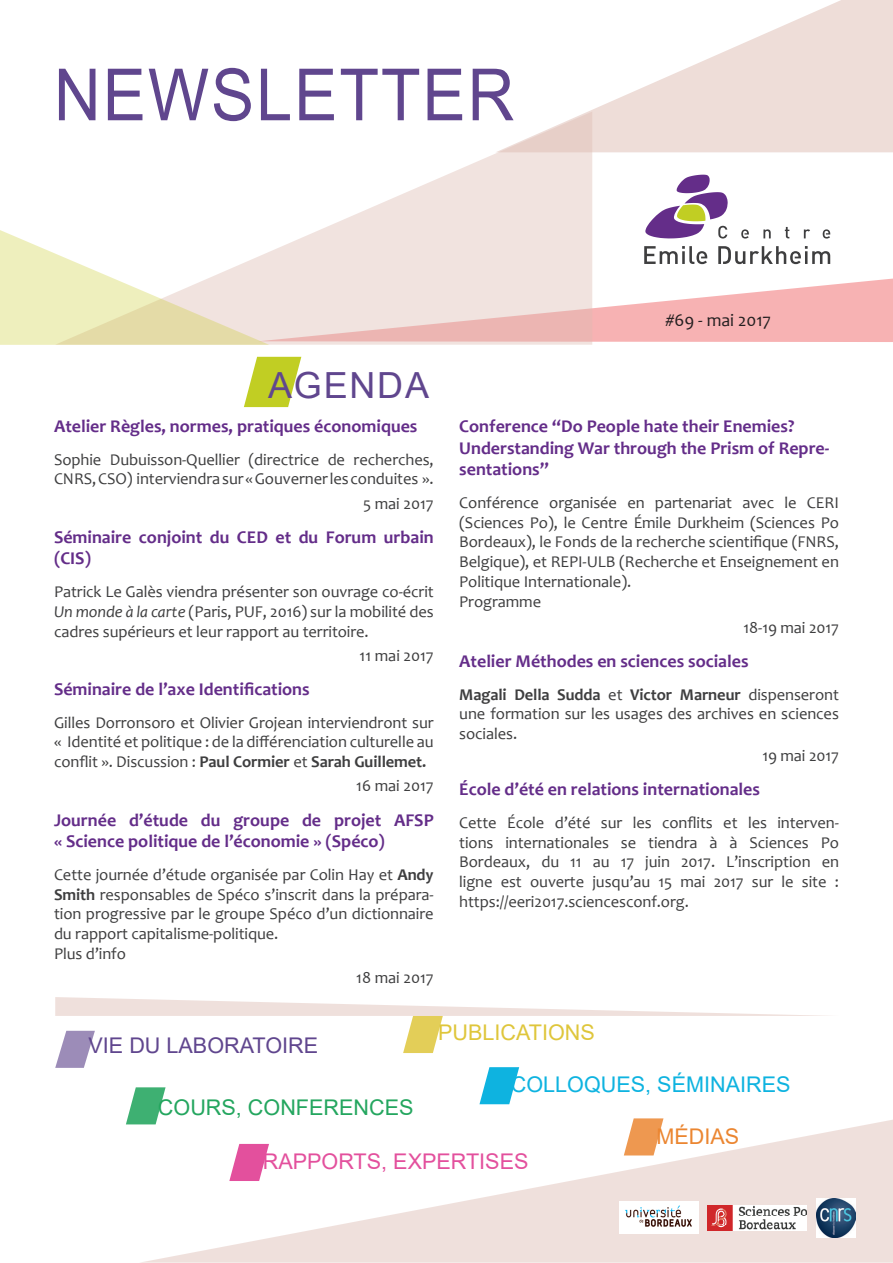
<style>
.page{position:relative;width:893px;height:1263px;background:#fff}
.page>*{position:absolute;margin:0;border:0;box-sizing:border-box;transform-origin:0 0}
.t1{font:72px "Arial";letter-spacing:.03em;color:#60468e;scale:.9 1}
.t2{font:36px "Arial";letter-spacing:.05em;color:#60468e}
.t3{font:21.6px "Arial";color:#0eb3e0}
.t4{font:21.6px "Arial";color:#e3509d}
.t5{font:21.6px "Arial";color:#24a65f}
.t6{font:21.6px "Arial";color:#60468e}
.t7{font:21.6px "Arial";color:#dfc63b}
.t8{font:21.6px "Arial";color:#eb8631}
.t9{font:700 18px/21.6px "Candara";color:#642d89}
.t10{font:18px "Candara";color:#231f20}
.t11{font:16.5px/19.8px "Candara";letter-spacing:-.005em;color:#3e3e3f;text-align:justify}
.s1{font-style:italic}
.s2{font-weight:700}
</style>
<div class="page">
<svg style="left:447px;top:152px;width:145px;height:23px;fill:#f1e3df"></svg>
<svg style="left:0;top:175px;width:893px;height:170px"></svg>
<svg style="left:141px;top:1120px;width:752px;height:143px;fill:#efe0dc"></svg>
<div style="left:601px;top:1193px;width:292px;height:70px;background:#efe0dc"></div>
<div style="left:598px;top:1190px;width:280px;height:54px;background:#efe0dc"></div>
<img style="left:817px;top:1199px;width:38px;height:38px">
<img style="left:619px;top:1201px;width:79px;height:32px">
<img style="left:708px;top:1205px;width:99px;height:25px">
<svg style="left:244px;top:357px;width:58px;height:50px"></svg>
<svg style="left:55px;top:997px;width:784px;height:184px"></svg>
<svg style="left:497px;top:0;width:396px;height:152px;fill:#eeddd8"></svg>
<h1 class="t1" style="left:54px;top:45px;width:513px">NEWSLETTER</h1>
<p class="t10" style="left:665px;top:309px;width:107px">#69 - mai 2017</p>
<h2 class="t2" style="left:268px;top:361px;width:163px">AGENDA</h2>
<p class="t9" style="left:54px;top:415px;width:365px">Atelier Règles, normes, pratiques économiques</p>
<p class="t11" style="left:54px;top:449px;width:381px">Sophie Dubuisson-Quellier (directrice de recherches,<br>CNRS, CSO) interviendra sur « Gouverner les conduites ».</p>
<p class="t11" style="left:363px;top:493px;width:72px">5 mai 2017</p>
<p class="t9" style="left:54px;top:526px;width:381px">Séminaire conjoint du CED et du Forum urbain (CIS)</p>
<p class="t11" style="left:54px;top:582px;width:381px">Patrick Le Galès viendra présenter son ouvrage co-écrit <span class="s1">Un monde à la carte</span> (Paris, PUF, 2016) sur la mobilité des cadres supérieurs et leur rapport au territoire.</p>
<p class="t11" style="left:360px;top:645px;width:76px">11 mai 2017</p>
<p class="t9" style="left:54px;top:678px;width:257px">Séminaire de l’axe Identifications</p>
<p class="t11" style="left:54px;top:712px;width:381px">Gilles Dorronsoro et Olivier Grojean interviendront sur « Identité et politique : de la différenciation culturelle au conflit ». Discussion : <span class="s2">Paul Cormier</span> et <span class="s2">Sarah Guillemet.</span></p>
<p class="t11" style="left:356px;top:776px;width:79px">16 mai 2017</p>
<p class="t9" style="left:54px;top:809px;width:381px">Journée d’étude du groupe de projet AFSP « Science politique de l’économie » (Spéco)</p>
<p class="t11" style="left:54px;top:864px;width:381px;text-align:left">Cette journée d’étude organisée par Colin Hay et <span class="s2">Andy Smith</span> responsables de Spéco s’inscrit dans la prépara&shy;tion progressive par le groupe Spéco d’un dictionnaire du rapport capitalisme-politique.<br>Plus d’info</p>
<p class="t11" style="left:356px;top:968px;width:79px">18 mai 2017</p>
<p class="t9" style="left:459px;top:415px;width:372px">Conference “Do People hate their Enemies?<br>Understanding War through the Prism of Repre&shy;sentations”</p>
<p class="t11" style="left:459px;top:492px;width:381px;text-align:left">Conférence organisée en partenariat avec le CERI (Sciences Po), le Centre Émile Durkheim (Sciences Po Bordeaux), le Fonds de la recherche scientifique (FNRS, Belgique), et REPI-ULB (Recherche et Enseignement en Politique Internationale).<br>Programme</p>
<p class="t11" style="left:744px;top:617px;width:97px">18-19 mai 2017</p>
<p class="t9" style="left:459px;top:650px;width:291px">Atelier Méthodes en sciences sociales</p>
<p class="t11" style="left:459px;top:684px;width:381px"><span class="s2">Magali Della Sudda</span> et <span class="s2">Victor Marneur</span> dispenseront une formation sur les usages des archives en sciences sociales.</p>
<p class="t11" style="left:762px;top:745px;width:78px">19 mai 2017</p>
<p class="t9" style="left:459px;top:778px;width:302px">École d’été en relations internationales</p>
<p class="t11" style="left:459px;top:812px;width:381px">Cette École d’été sur les conflits et les interven&shy;tions internationales se tiendra à à Sciences Po Bordeaux, du 11 au 17 juin 2017. L’inscription en ligne est ouverte jusqu’au 15 mai 2017 sur le site : https://eeri2017.sciencesconf.org.</p>
<h3 class="t6" style="left:89px;top:1031px;width:231px">VIE DU LABORATOIRE</h3>
<h3 class="t7" style="left:438px;top:1018px;width:158px">PUBLICATIONS</h3>
<h3 class="t3" style="left:511px;top:1070px;width:281px">COLLOQUES, SÉMINAIRES</h3>
<h3 class="t5" style="left:158px;top:1092px;width:257px">COURS, CONFERENCES</h3>
<h3 class="t4" style="left:263px;top:1146px;width:267px">RAPPORTS, EXPERTISES</h3>
<h3 class="t8" style="left:656px;top:1121px;width:84px">MÉDIAS</h3>
</div>
